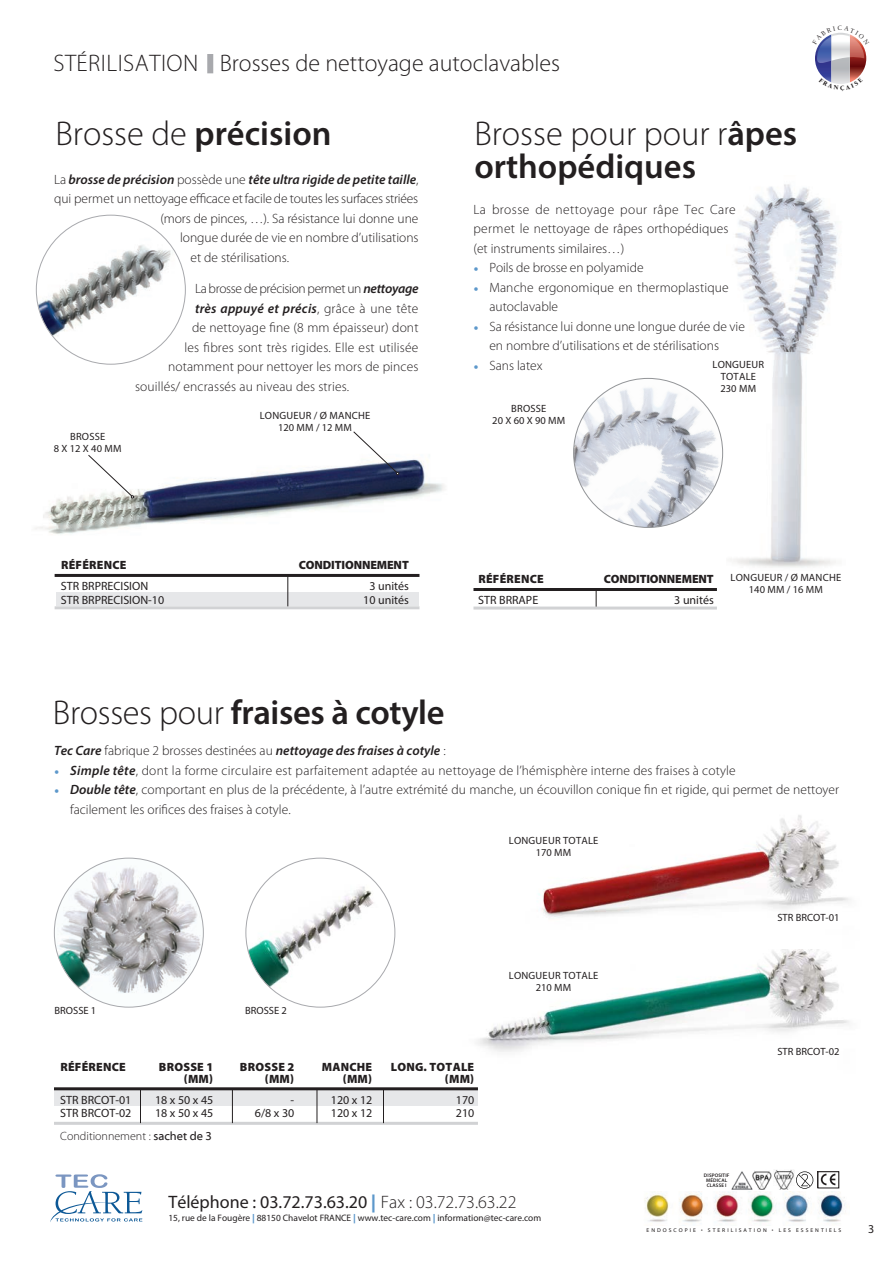
<style>
.page{position:relative;width:893px;height:1263px;background:#fff}
.page>*{position:absolute;margin:0;border:0;box-sizing:border-box;transform-origin:0 0}
.t1{font:600 34.5px "Myriad Pro";color:#231f20}
.t2{font:300 34.5px "Myriad Pro";color:#231f20}
.t3{font:300 24px "Myriad Pro";color:#231f20}
.t4{font:18px "Myriad Pro";color:#231f20}
.Text{font:300 13.5px/19.5px "Myriad Pro";color:#231f20}
.Text-2{font:italic 600 13.5px "Myriad Pro";color:#231f20}
.Text-3{font:300 13.5px "Myriad Pro";letter-spacing:.02em;color:#231f20}
.Text-4{font:300 13.5px "Myriad Pro";letter-spacing:-.025em;color:#231f20}
.t5{font:12px "Myriad Pro";color:#231f20}
.t6{font:900 12px "Myriad Pro";letter-spacing:.02em;color:#231f20}
.t7{font:900 12px "Myriad Pro";letter-spacing:-.01em;color:#231f20}
.t8{font:300 12px "Myriad Pro";color:#231f20}
.t9{font:10.5px "Myriad Pro";letter-spacing:.02em;color:#231f20}
.t10{font:10.5px "Myriad Pro";color:#231f20}
.t11{font:9.3px "Myriad Pro";color:#231f20}
.t12{font:5.4px "Myriad Web";letter-spacing:.365em;color:#231f20}
.t13{font:600 5.1px/5.1px "Myriad Pro";letter-spacing:.02em;color:#231f20;text-align:center}
.s1{font-weight:300}
.s2{font-weight:300;font-style:normal}
.s3{font-weight:600;font-style:italic}
.s4{font-weight:600}
.s5{font-family:"Minion Pro";font-weight:400;color:#5d98cb}
.s6{font-family:"Myriad Web";font-weight:400}
.s7{font-weight:900;color:#5d98cb}
</style>
<div class="page">
<svg style="left:50px;top:1174px;width:92px;height:48px"></svg>
<img style="left:644px;top:1191px;width:201px;height:31px">
<img style="left:754px;top:1170px;width:18px;height:20px">
<img style="left:774px;top:1170px;width:20px;height:20px">
<img style="left:731px;top:1171px;width:23px;height:19px">
<svg style="left:796px;top:1171px;width:43px;height:18px"></svg>
<div style="left:818px;top:1171px;width:21px;height:17px;border:1px solid #231f20"></div>
<img style="left:730px;top:184px;width:108px;height:384px">
<img style="left:477px;top:949px;width:372px;height:103px">
<img style="left:538px;top:815px;width:312px;height:103px">
<img style="left:35px;top:459px;width:410px;height:75px">
<div style="left:56px;top:592px;width:363px;height:13px;background:#e6e7e9"></div>
<hr style="left:288px;top:576px;width:1px;height:32px;background:#231f20">
<svg style="left:596px;top:591px;width:1px;height:15px"></svg>
<hr style="left:55px;top:574px;width:364px;height:3px;background:#231f20">
<hr style="left:473px;top:588px;width:244px;height:3px;background:#231f20">
<hr style="left:55px;top:606px;width:364px;height:3px;background:#d1d2d4">
<hr style="left:473px;top:606px;width:244px;height:3px;background:#d1d2d4">
<div style="left:54px;top:1091px;width:423px;height:15px;background:#e6e7e9"></div>
<hr style="left:54px;top:1087px;width:424px;height:3px;background:#231f20">
<hr style="left:54px;top:1122px;width:424px;height:3px;background:#d1d2d4">
<img style="left:36px;top:227px;width:149px;height:137px">
<img style="left:574px;top:378px;width:149px;height:149px;border-radius:75px">
<img style="left:54px;top:858px;width:149px;height:149px;border-radius:75px">
<img style="left:246px;top:874px;width:138px;height:133px">
<svg style="left:353px;top:431px;width:46px;height:44px"></svg>
<svg style="left:88px;top:455px;width:46px;height:43px"></svg>
<div style="left:207px;top:54px;width:6px;height:19px;background:#a8a9ad"></div>
<hr style="left:140px;top:1089px;width:1px;height:34px;background:#231f20">
<hr style="left:232px;top:1089px;width:1px;height:34px;background:#231f20">
<hr style="left:317px;top:1089px;width:1px;height:34px;background:#231f20">
<hr style="left:383px;top:1089px;width:1px;height:34px;background:#231f20">
<svg style="left:815px;top:32px;width:52px;height:52px"></svg>
<p class="t3" style="left:53px;top:50px;width:508px">STÉRILISATION Brosses de nettoyage autoclavables</p>
<p class="t1" style="left:55px;top:111px;width:278px"><span class="s1">Brosse de</span> précision</p>
<p class="Text-2" style="left:54px;top:170px;width:366px"><span class="s2">La</span> brosse de précision <span class="s2">possède une</span> tête ultra rigide de petite taille<span class="s2">,</span></p>
<p class="Text" style="left:54px;top:189px;width:366px">qui permet un nettoyage efficace et facile de toutes les surfaces striées</p>
<p class="Text" style="left:161px;top:209px;width:259px">(mors de pinces, …). Sa résistance lui donne une</p>
<p class="Text" style="left:180px;top:228px;width:240px">longue durée de vie en nombre d’utilisations</p>
<p class="Text" style="left:190px;top:247px;width:100px">et de stérilisations.</p>
<p class="Text-4" style="left:195px;top:281px;width:225px">La brosse de précision permet un <span class="s3">nettoyage</span></p>
<p class="Text-2" style="left:195px;top:299px;width:225px">très appuyé et précis<span class="s2">, grâce à une tête</span></p>
<p class="Text" style="left:192px;top:318px;width:228px">de nettoyage fine (8 mm épaisseur) dont</p>
<p class="Text" style="left:184px;top:337px;width:235px">les fibres sont très rigides. Elle est utilisée</p>
<p class="Text" style="left:168px;top:357px;width:252px">notamment pour nettoyer les mors de pinces</p>
<p class="Text" style="left:135px;top:376px;width:216px">souillés/ encrassés au niveau des stries.</p>
<p class="t9" style="left:70px;top:430px;width:37px">BROSSE</p>
<p class="t9" style="left:54px;top:442px;width:69px">8 X 12 X 40 MM</p>
<p class="t9" style="left:260px;top:409px;width:112px">LONGUEUR / Ø MANCHE</p>
<p class="t9" style="left:278px;top:421px;width:75px">120 MM / 12 MM</p>
<p class="t2" style="left:474px;top:114px;width:324px">Brosse pour pour r<span class="s4">âpes</span></p>
<p class="t1" style="left:474px;top:144px;width:223px">orthopédiques</p>
<p class="Text" style="left:473px;top:200px;width:264px">La brosse de nettoyage pour râpe Tec Care permet le nettoyage de râpes orthopédiques (et instruments similaires…)</p>
<p class="Text" style="left:473px;top:258px;width:172px"><span class="s5">•</span> Poils de brosse en polyamide</p>
<p class="Text" style="left:489px;top:278px;width:241px;text-indent:-16px"><span class="s5">•</span> Manche ergonomique en thermoplastique autoclavable</p>
<p class="Text" style="left:489px;top:317px;width:257px;text-indent:-16px"><span class="s5">•</span> Sa résistance lui donne une longue durée de vie en nombre d’utilisations et de stérilisations</p>
<p class="Text" style="left:473px;top:356px;width:71px"><span class="s5">•</span> Sans latex</p>
<p class="t9" style="left:712px;top:358px;width:53px">LONGUEUR</p>
<p class="t9" style="left:721px;top:370px;width:37px">TOTALE</p>
<p class="t9" style="left:720px;top:382px;width:37px">230 MM</p>
<p class="t9" style="left:511px;top:402px;width:37px">BROSSE</p>
<p class="t9" style="left:492px;top:414px;width:75px">20 X 60 X 90 MM</p>
<p class="t6" style="left:61px;top:558px;width:67px">RÉFÉRENCE</p>
<p class="t7" style="left:299px;top:558px;width:112px">CONDITIONNEMENT</p>
<p class="t5" style="left:61px;top:579px;width:89px">STR BRPRECISION</p>
<p class="t5" style="left:369px;top:579px;width:41px">3 unités</p>
<p class="t5" style="left:61px;top:592px;width:105px">STR BRPRECISION-10</p>
<p class="t5" style="left:363px;top:592px;width:47px">10 unités</p>
<p class="t6" style="left:478px;top:572px;width:67px">RÉFÉRENCE</p>
<p class="t7" style="left:604px;top:572px;width:112px">CONDITIONNEMENT</p>
<p class="t5" style="left:478px;top:593px;width:61px">STR BRRAPE</p>
<p class="t5" style="left:674px;top:593px;width:41px">3 unités</p>
<p class="t9" style="left:731px;top:571px;width:112px">LONGUEUR / Ø MANCHE</p>
<p class="t9" style="left:749px;top:583px;width:75px">140 MM / 16 MM</p>
<p class="t1" style="left:53px;top:690px;width:393px"><span class="s1">Brosses pour</span> fraises à cotyle</p>
<p class="Text-2" style="left:54px;top:742px;width:393px">Tec Care <span class="s2">fabrique 2 brosses destinées au</span> nettoyage des fraises à cotyle <span class="s2">:</span></p>
<p class="Text-3" style="left:54px;top:763px;width:683px"><span class="s5">•</span> <span class="s3">Simple tête</span>, dont la forme circulaire est parfaitement adaptée au nettoyage de l’hémisphère interne des fraises à cotyle</p>
<p class="Text" style="left:70px;top:780px;width:770px;text-indent:-16px"><span class="s5">•</span> <span class="s3">Double tête</span>, comportant en plus de la précédente, à l’autre extrémité du manche, un écouvillon conique fin et rigide, qui permet de nettoyer facilement les orifices des fraises à cotyle.</p>
<p class="t9" style="left:509px;top:834px;width:91px">LONGUEUR TOTALE</p>
<p class="t9" style="left:536px;top:846px;width:37px">170 MM</p>
<p class="t9" style="left:55px;top:1004px;width:43px">BROSSE 1</p>
<p class="t9" style="left:245px;top:1004px;width:43px">BROSSE 2</p>
<p class="t6" style="left:60px;top:1060px;width:67px">RÉFÉRENCE</p>
<p class="t6" style="left:159px;top:1060px;width:56px">BROSSE 1</p>
<p class="t6" style="left:240px;top:1060px;width:56px">BROSSE 2</p>
<p class="t6" style="left:322px;top:1060px;width:52px">MANCHE</p>
<p class="t6" style="left:391px;top:1060px;width:85px">LONG. TOTALE</p>
<p class="t6" style="left:184px;top:1072px;width:31px">(MM)</p>
<p class="t6" style="left:265px;top:1072px;width:31px">(MM)</p>
<p class="t6" style="left:343px;top:1072px;width:31px">(MM)</p>
<p class="t6" style="left:445px;top:1072px;width:31px">(MM)</p>
<p class="t5" style="left:60px;top:1092px;width:73px">STR BRCOT-01</p>
<p class="t5" style="left:155px;top:1092px;width:60px">18 x 50 x 45</p>
<p class="t5" style="left:291px;top:1092px;width:5px">-</p>
<p class="t5" style="left:331px;top:1092px;width:43px">120 x 12</p>
<p class="t5" style="left:456px;top:1092px;width:20px">170</p>
<p class="t5" style="left:60px;top:1106px;width:73px">STR BRCOT-02</p>
<p class="t5" style="left:155px;top:1106px;width:60px">18 x 50 x 45</p>
<p class="t5" style="left:255px;top:1106px;width:41px">6/8 x 30</p>
<p class="t5" style="left:331px;top:1106px;width:43px">120 x 12</p>
<p class="t5" style="left:456px;top:1106px;width:20px">210</p>
<p class="t8" style="left:60px;top:1129px;width:153px">Conditionnement : <span class="s6">sachet de 3</span></p>
<p class="t9" style="left:509px;top:969px;width:91px">LONGUEUR TOTALE</p>
<p class="t9" style="left:536px;top:981px;width:37px">210 MM</p>
<h3 class="t4" style="left:168px;top:1190px;width:350px">Téléphone : 03.72.73.63.20 <span class="s7">|</span> <span class="s1">Fax : 03.72.73.63.22</span></h3>
<p class="t11" style="left:168px;top:1212px;width:374px">15, rue de la Fougère <span class="s7">|</span> 88150 Chavelot FRANCE <span class="s7">|</span> www.tec-care.com <span class="s7">|</span> information@tec-care.com</p>
<p class="t10" style="left:777px;top:911px;width:64px">STR BRCOT-01</p>
<p class="t13" style="left:704px;top:1172px;width:27px">DISPOSITIF<br>MÉDICAL<br>CLASSE I</p>
<p class="t10" style="left:777px;top:1045px;width:64px">STR BRCOT-02</p>
<p class="t12" style="left:647px;top:1227px;width:196px">ENDOSCOPIE • STERILISATION • LES ESSENTIELS</p>
<p class="t5" style="left:868px;top:1222px;width:8px">3</p>
</div>
